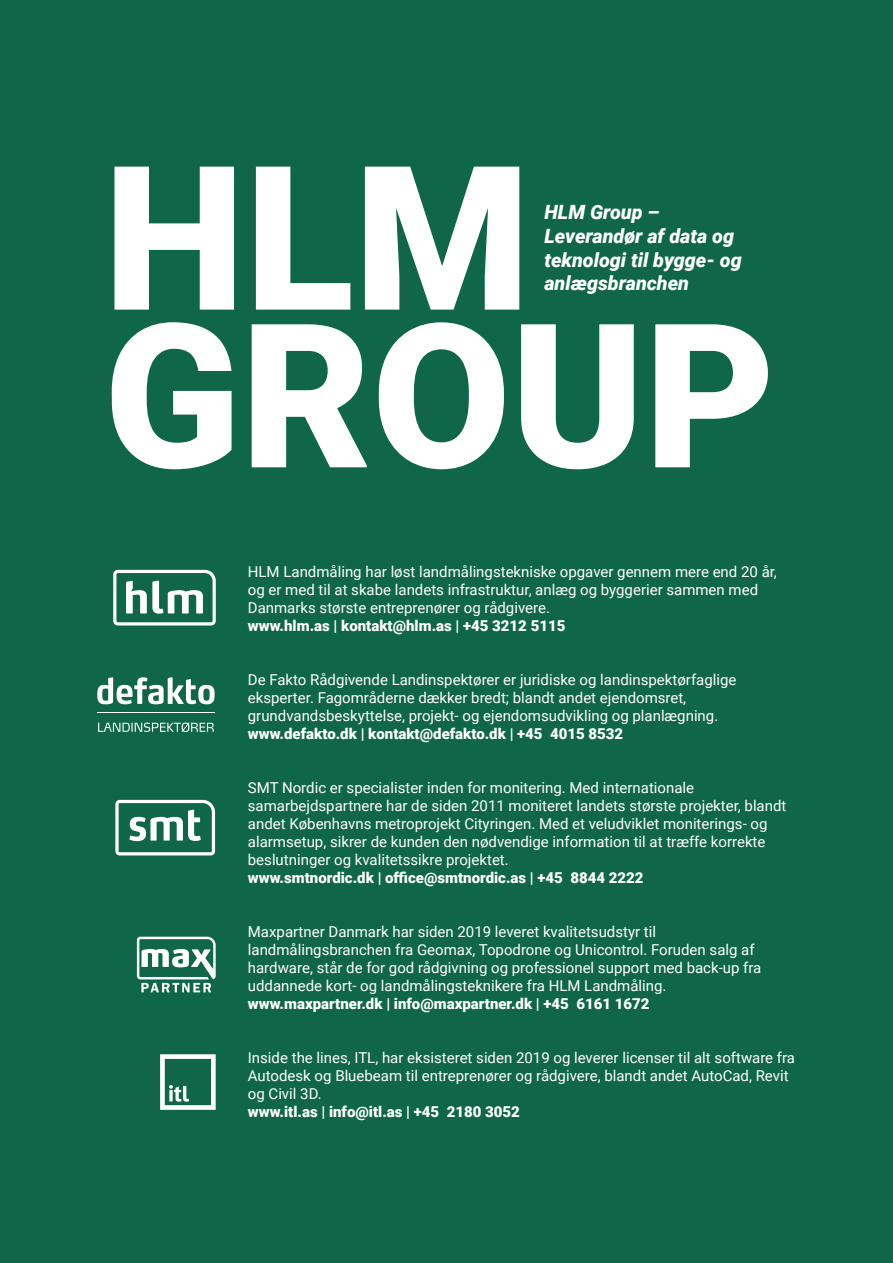
<style>
.page{position:relative;width:893px;height:1263px;background:#0f6648}
.page>*{position:absolute;margin:0;border:0;box-sizing:border-box;transform-origin:0 0}
.t1{font:900 201.15px/157.6px "Roboto";color:#fff}
.t2{font:italic 900 19.65px/23.5px "Roboto";color:#fff}
.t3{font:15px/18px "Roboto";color:#fff}
.t4{font:900 15px "Roboto";color:#fff}
</style>
<div class="page">
<svg style="left:113px;top:570px;width:103px;height:55px"></svg>
<svg style="left:97px;top:677px;width:118px;height:27px"></svg>
<hr style="left:97px;top:712px;width:118px;height:1px;background:#fff">
<svg style="left:98px;top:722px;width:116px;height:10px"></svg>
<svg style="left:115px;top:800px;width:100px;height:55px"></svg>
<svg style="left:137px;top:937px;width:79px;height:55px"></svg>
<svg style="left:160px;top:1054px;width:56px;height:56px"></svg>
<h1 class="t1" style="left:104px;top:152px;width:673px">HLM<br>GROUP</h1>
<h2 class="t2" style="left:544px;top:200px;width:199px">HLM Group –<br>Leverandør af data og teknologi til bygge- og anlægsbranchen</h2>
<p class="t3" style="left:248px;top:562px;width:530px">HLM Landmåling har løst landmålingstekniske opgaver gennem mere end 20 år, og er med til at skabe landets infrastruktur, anlæg og byggerier sammen med<br>Danmarks største entreprenører og rådgivere.</p>
<p class="t4" style="left:248px;top:615px;width:319px">www.hlm.as | kontakt@hlm.as | +45 3212 5115</p>
<p class="t3" style="left:248px;top:670px;width:490px">De Fakto Rådgivende Landinspektører er juridiske og landinspektørfaglige eksperter. Fagområderne dækker bredt; blandt andet ejendomsret, grundvandsbeskyttelse, projekt- og ejendomsudvikling og planlægning.</p>
<p class="t4" style="left:248px;top:723px;width:377px">www.defakto.dk | kontakt@defakto.dk | +45 4015 8532</p>
<p class="t3" style="left:248px;top:778px;width:540px">SMT Nordic er specialister inden for monitering. Med internationale samarbejdspartnere har de siden 2011 moniteret landets største projekter, blandt andet Københavns metroprojekt Cityringen. Med et veludviklet moniterings- og alarmsetup, sikrer de kunden den nødvendige information til at træffe korrekte beslutninger og kvalitetssikre projektet.</p>
<p class="t4" style="left:248px;top:867px;width:397px">www.smtnordic.dk | office@smtnordic.as | +45 8844 2222</p>
<p class="t3" style="left:248px;top:922px;width:515px">Maxpartner Danmark har siden 2019 leveret kvalitetsudstyr til landmålingsbranchen fra Geomax, Topodrone og Unicontrol. Foruden salg af hardware, står de for god rådgivning og professionel support med back-up fra uddannede kort- og landmålingsteknikere fra HLM Landmåling.</p>
<p class="t4" style="left:248px;top:993px;width:403px">www.maxpartner.dk | info@maxpartner.dk | +45 6161 1672</p>
<p class="t3" style="left:248px;top:1048px;width:549px">Inside the lines, ITL, har eksisteret siden 2019 og leverer licenser til alt software fra<br>Autodesk og Bluebeam til entreprenører og rådgivere, blandt andet AutoCad, Revit og Civil 3D.</p>
<p class="t4" style="left:248px;top:1101px;width:273px">www.itl.as | info@itl.as | +45 2180 3052</p>
</div>
